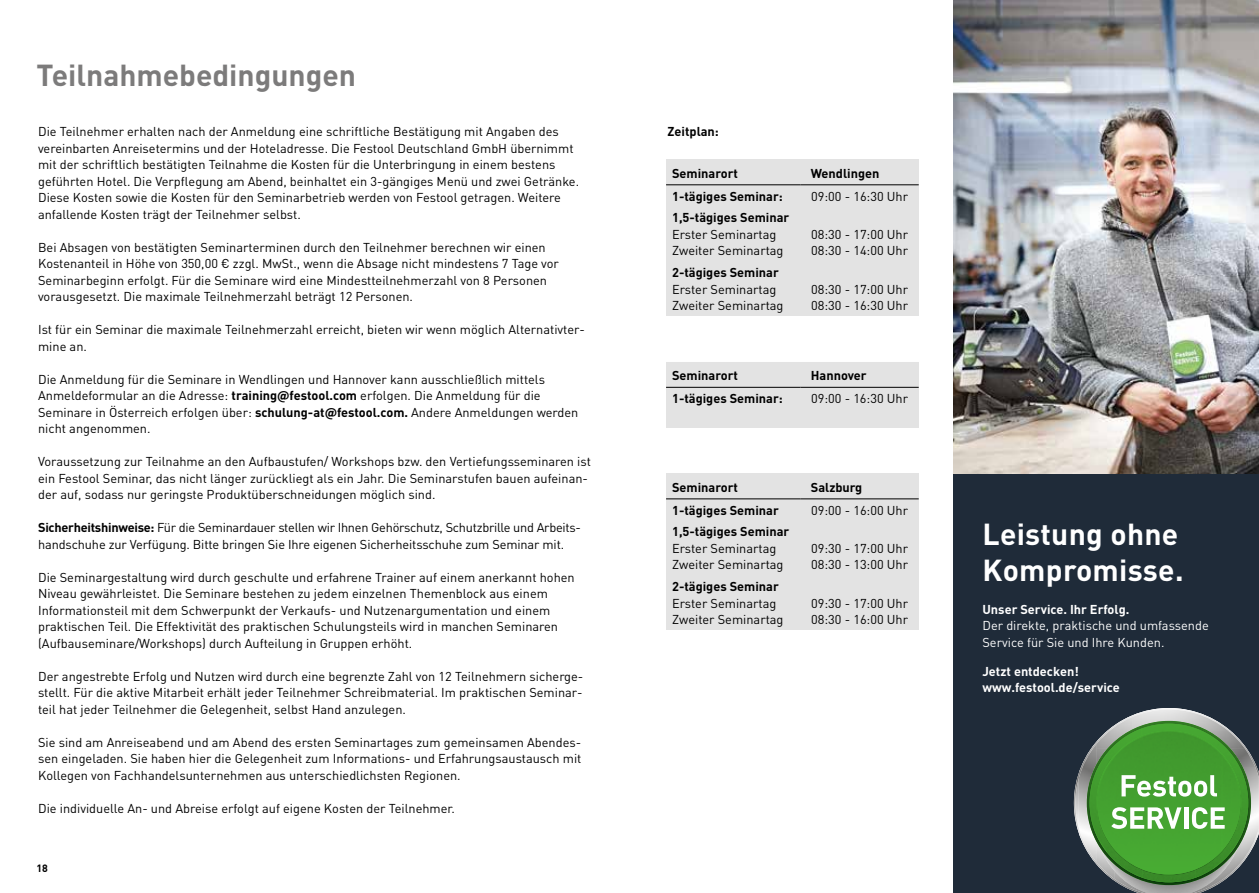
<style>
.page{position:relative;width:1259px;height:893px;background:#fff}
.page>*{position:absolute;margin:0;border:0;box-sizing:border-box;transform-origin:0 0}
.t1{font:700 30px/36px "DIN Pro";letter-spacing:.01em;color:#fff}
.t2{font:700 30px "DIN Pro";color:#7c7b7b}
.t3{font:12.75px/16.5px "DIN Pro";color:#000}
.t4{font:700 12.75px "DIN Pro";color:#000}
.t5{font:12.75px/16.5px "DIN Pro";color:#fff}
.t6{font:700 12.75px/16.5px "DIN Pro";color:#fff}
.t7{font:700 10.5px "DIN Pro";color:#000}
.s1{font-weight:700}
</style>
<div class="page">
<div style="left:666px;top:159px;width:252px;height:157px;background:#e3e3e3"></div>
<hr style="left:666px;top:184px;width:134px;height:1px;background:#000">
<hr style="left:800px;top:184px;width:118px;height:1px;background:#000">
<div style="left:666px;top:362px;width:252px;height:66px;background:#e3e3e3"></div>
<svg style="left:666px;top:386px;width:252px;height:1px"></svg>
<hr style="left:666px;top:387px;width:134px;height:1px;background:#000">
<hr style="left:800px;top:387px;width:118px;height:1px;background:#000">
<div style="left:953px;top:300px;width:306px;height:593px;background:#1f2b39"></div>
<img style="left:953px;top:0;width:306px;height:473px">
<svg style="left:1074px;top:708px;width:185px;height:185px"></svg>
<div style="left:666px;top:473px;width:252px;height:157px;background:#e3e3e3"></div>
<hr style="left:666px;top:498px;width:134px;height:1px;background:#000">
<hr style="left:800px;top:498px;width:118px;height:1px;background:#000">
<h1 class="t2" style="left:37px;top:55px;width:321px">Teilnahmebedingungen</h1>
<p class="t3" style="left:38px;top:123px;width:542px">Die Teilnehmer erhalten nach der Anmeldung eine schriftliche Bestätigung mit Angaben des vereinbarten Anreisetermins und der Hoteladresse. Die Festool Deutschland GmbH übernimmt mit der schriftlich bestätigten Teilnahme die Kosten für die Unterbringung in einem bestens geführten Hotel. Die Verpflegung am Abend, beinhaltet ein 3-gängiges Menü und zwei Getränke.<br>Diese Kosten sowie die Kosten für den Seminarbetrieb werden von Festool getragen. Weitere anfallende Kosten trägt der Teilnehmer selbst.</p>
<p class="t3" style="left:38px;top:239px;width:522px">Bei Absagen von bestätigten Seminarterminen durch den Teilnehmer berechnen wir einen Kostenanteil in Höhe von 350,00 € zzgl. MwSt., wenn die Absage nicht mindestens 7 Tage vor Seminarbeginn erfolgt. Für die Seminare wird eine Mindestteilnehmerzahl von 8 Personen vorausgesetzt. Die maximale Teilnehmerzahl beträgt 12 Personen.</p>
<p class="t3" style="left:38px;top:321px;width:548px">Ist für ein Seminar die maximale Teilnehmerzahl erreicht, bieten wir wenn möglich Alternativter&shy;mine an.</p>
<p class="t3" style="left:38px;top:371px;width:542px">Die Anmeldung für die Seminare in Wendlingen und Hannover kann ausschließlich mittels Anmeldeformular an die Adresse: <span class="s1">training@festool.com</span> erfolgen. Die Anmeldung für die Seminare in Österreich erfolgen über: <span class="s1">schulung-at@festool.com.</span> Andere Anmeldungen werden nicht angenommen.</p>
<p class="t3" style="left:38px;top:453px;width:554px">Voraussetzung zur Teilnahme an den Aufbaustufen/ Workshops bzw. den Vertiefungsseminaren ist ein Festool Seminar, das nicht länger zurückliegt als ein Jahr. Die Seminarstufen bauen aufeinan&shy;der auf, sodass nur geringste Produktüberschneidungen möglich sind.</p>
<p class="t3" style="left:38px;top:519px;width:544px"><span class="s1">Sicherheitshinweise:</span> Für die Seminardauer stellen wir Ihnen Gehörschutz, Schutzbrille und Arbeits&shy;handschuhe zur Verfügung. Bitte bringen Sie Ihre eigenen Sicherheitsschuhe zum Seminar mit.</p>
<p class="t3" style="left:38px;top:569px;width:538px">Die Seminargestaltung wird durch geschulte und erfahrene Trainer auf einem anerkannt hohen Niveau gewährleistet. Die Seminare bestehen zu jedem einzelnen Themenblock aus einem Informationsteil mit dem Schwerpunkt der Verkaufs- und Nutzenargumentation und einem praktischen Teil. Die Effektivität des praktischen Schulungsteils wird in manchen Seminaren (Aufbauseminare/Workshops) durch Aufteilung in Gruppen erhöht.</p>
<p class="t3" style="left:38px;top:668px;width:547px;text-align:justify">Der angestrebte Erfolg und Nutzen wird durch eine begrenzte Zahl von 12 Teilnehmern sicherge&shy;stellt. Für die aktive Mitarbeit erhält jeder Teilnehmer Schreibmaterial. Im praktischen Seminar&shy;teil hat jeder Teilnehmer die Gelegenheit, selbst Hand anzulegen.</p>
<p class="t3" style="left:38px;top:734px;width:545px;text-align:justify">Sie sind am Anreiseabend und am Abend des ersten Seminartages zum gemeinsamen Abendes&shy;sen eingeladen. Sie haben hier die Gelegenheit zum Informations- und Erfahrungsaustausch mit Kollegen von Fachhandelsunternehmen aus unterschiedlichsten Regionen.</p>
<p class="t3" style="left:38px;top:800px;width:418px">Die individuelle An- und Abreise erfolgt auf eigene Kosten der Teilnehmer.</p>
<p class="t7" style="left:37px;top:861px;width:13px">18</p>
<p class="t4" style="left:667px;top:123px;width:53px">Zeitplan:</p>
<p class="t4" style="left:672px;top:165px;width:67px">Seminarort</p>
<p class="t4" style="left:811px;top:165px;width:70px">Wendlingen</p>
<p class="t4" style="left:672px;top:187px;width:112px">1-tägiges Seminar:</p>
<p class="t3" style="left:811px;top:187px;width:99px">09:00 - 16:30 Uhr</p>
<p class="t4" style="left:672px;top:209px;width:119px">1,5-tägiges Seminar</p>
<p class="t3" style="left:672px;top:225px;width:113px">Erster Seminartag<br>Zweiter Seminartag</p>
<p class="t3" style="left:811px;top:225px;width:99px">08:30 - 17:00 Uhr<br>08:30 - 14:00 Uhr</p>
<p class="t4" style="left:672px;top:264px;width:108px">2-tägiges Seminar</p>
<p class="t3" style="left:672px;top:280px;width:113px">Erster Seminartag<br>Zweiter Seminartag</p>
<p class="t3" style="left:811px;top:280px;width:99px">08:30 - 17:00 Uhr<br>08:30 - 16:30 Uhr</p>
<p class="t4" style="left:672px;top:367px;width:67px">Seminarort</p>
<p class="t4" style="left:811px;top:367px;width:57px">Hannover</p>
<p class="t4" style="left:672px;top:390px;width:112px">1-tägiges Seminar:</p>
<p class="t3" style="left:811px;top:390px;width:99px">09:00 - 16:30 Uhr</p>
<p class="t4" style="left:672px;top:479px;width:67px">Seminarort</p>
<p class="t4" style="left:811px;top:479px;width:53px">Salzburg</p>
<p class="t4" style="left:672px;top:501px;width:108px">1-tägiges Seminar</p>
<p class="t3" style="left:811px;top:501px;width:99px">09:00 - 16:00 Uhr</p>
<p class="t4" style="left:672px;top:523px;width:119px">1,5-tägiges Seminar</p>
<p class="t3" style="left:672px;top:539px;width:113px">Erster Seminartag<br>Zweiter Seminartag</p>
<p class="t3" style="left:811px;top:539px;width:99px">09:30 - 17:00 Uhr<br>08:30 - 13:00 Uhr</p>
<p class="t4" style="left:672px;top:578px;width:108px">2-tägiges Seminar</p>
<p class="t3" style="left:672px;top:594px;width:113px">Erster Seminartag<br>Zweiter Seminartag</p>
<p class="t3" style="left:811px;top:594px;width:99px">09:30 - 17:00 Uhr<br>08:30 - 16:00 Uhr</p>
<h1 class="t1" style="left:982px;top:514px;width:203px">Leistung ohne<br>Kompromisse.</h1>
<p class="t6" style="left:982px;top:600px;width:148px">Unser Service. Ihr Erfolg.</p>
<p class="t5" style="left:982px;top:617px;width:228px">Der direkte, praktische und umfassende<br>Service für Sie und Ihre Kunden.</p>
<p class="t6" style="left:982px;top:662px;width:139px">Jetzt entdecken! www.festool.de/service</p>
</div>
